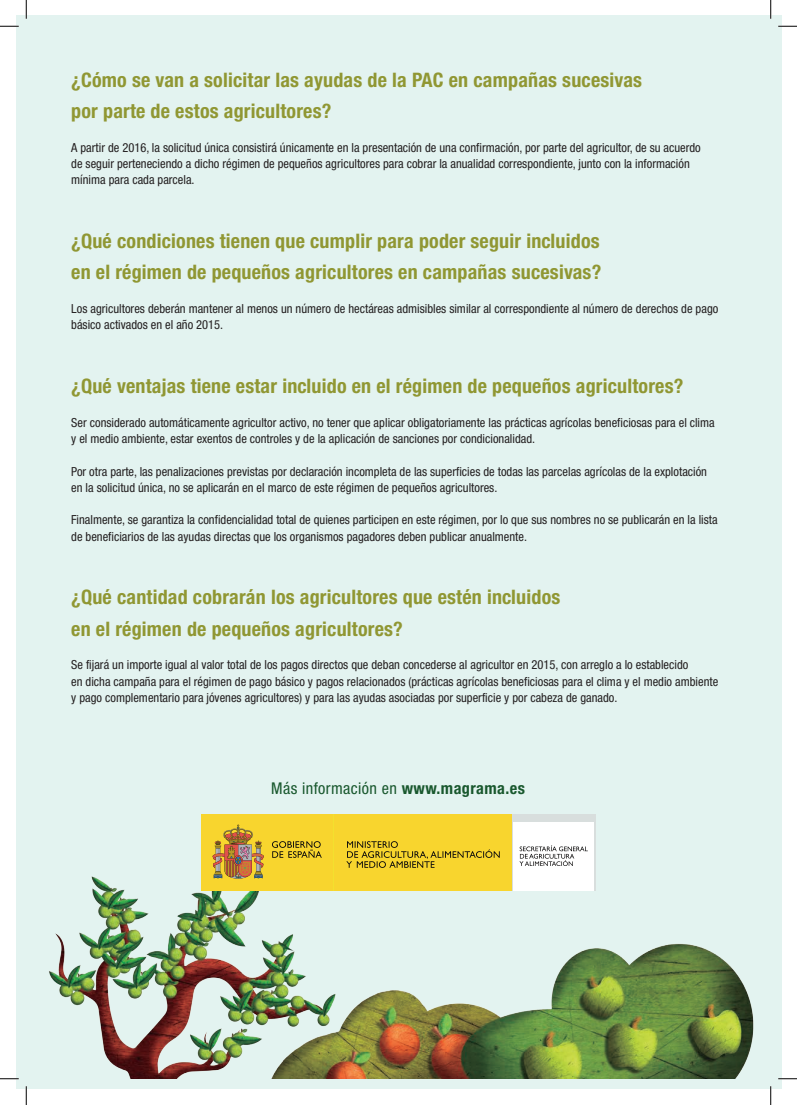
<style>
.page{position:relative;width:797px;height:1105px;background:#fff}
.page>*{position:absolute;margin:0;border:0;box-sizing:border-box;transform-origin:0 0}
.RESPUESTA{font:700 condensed 20px/31.2px "Helvetica Neue";letter-spacing:.01em;color:#909733}
.BODY{font:condensed 16.25px "Helvetica Neue";letter-spacing:.025em;color:#19582e}
.RESPUESTA-2{font:condensed 12.5px/16.2px "Helvetica Neue";color:#231f20}
.s1{font-weight:700}
</style>
<div class="page">
<div style="left:16px;top:16px;width:765px;height:1073px;background:#e3f3f0"></div>
<img style="left:49px;top:850px;width:705px;height:229px">
<div style="left:330px;top:814px;width:6px;height:77px;background:#f3e02e"></div>
<div style="left:334px;top:814px;width:178px;height:77px;background:#f8d52e"></div>
<svg style="left:346px;top:841px;width:154px;height:27px"></svg>
<div style="left:201px;top:814px;width:131px;height:77px;background:#f8d52e"></div>
<svg style="left:212px;top:824px;width:52px;height:55px"></svg>
<svg style="left:272px;top:841px;width:50px;height:17px"></svg>
<div style="left:512px;top:814px;width:83px;height:77px;background:#d8dedd"></div>
<div style="left:513px;top:822px;width:81px;height:68px;background:#fff"></div>
<svg style="left:519px;top:845px;width:69px;height:21px"></svg>
<svg style="left:0;top:25px;width:19px;height:2px"></svg>
<svg style="left:778px;top:25px;width:19px;height:2px"></svg>
<svg style="left:0;top:1078px;width:19px;height:1px"></svg>
<svg style="left:778px;top:1078px;width:19px;height:1px"></svg>
<svg style="left:25px;top:0;width:2px;height:19px"></svg>
<svg style="left:25px;top:1086px;width:2px;height:19px"></svg>
<svg style="left:770px;top:0;width:1px;height:19px"></svg>
<svg style="left:770px;top:1086px;width:1px;height:19px"></svg>
<p class="RESPUESTA" style="left:71px;top:64px;width:572px">¿Cómo se van a solicitar las ayudas de la PAC en campañas sucesivas por parte de estos agricultores?</p>
<p class="RESPUESTA-2" style="left:71px;top:139px;width:631px">A partir de 2016, la solicitud única consistirá únicamente en la presentación de una confirmación, por parte del agricultor, de su acuerdo de seguir perteneciendo a dicho régimen de pequeños agricultores para cobrar la anualidad correspondiente, junto con la información mínima para cada parcela.</p>
<p class="RESPUESTA" style="left:71px;top:225px;width:531px">¿Qué condiciones tienen que cumplir para poder seguir incluidos en el régimen de pequeños agricultores en campañas sucesivas?</p>
<p class="RESPUESTA-2" style="left:71px;top:300px;width:648px">Los agricultores deberán mantener al menos un número de hectáreas admisibles similar al correspondiente al número de derechos de pago básico activados en el año 2015.</p>
<p class="RESPUESTA" style="left:71px;top:370px;width:613px">¿Qué ventajas tiene estar incluido en el régimen de pequeños agricultores?</p>
<p class="RESPUESTA-2" style="left:71px;top:414px;width:645px">Ser considerado automáticamente agricultor activo, no tener que aplicar obligatoriamente las prácticas agrícolas beneficiosas para el clima y el medio ambiente, estar exentos de controles y de la aplicación de sanciones por condicionalidad.</p>
<p class="RESPUESTA-2" style="left:71px;top:463px;width:637px">Por otra parte, las penalizaciones previstas por declaración incompleta de las superficies de todas las parcelas agrícolas de la explotación en la solicitud única, no se aplicarán en el marco de este régimen de pequeños agricultores.</p>
<p class="RESPUESTA-2" style="left:71px;top:512px;width:648px">Finalmente, se garantiza la confidencialidad total de quienes participen en este régimen, por lo que sus nombres no se publicarán en la lista de beneficiarios de las ayudas directas que los organismos pagadores deben publicar anualmente.</p>
<p class="RESPUESTA" style="left:71px;top:581px;width:490px">¿Qué cantidad cobrarán los agricultores que estén incluidos en el régimen de pequeños agricultores?</p>
<p class="RESPUESTA-2" style="left:71px;top:657px;width:648px">Se fijará un importe igual al valor total de los pagos directos que deban concederse al agricultor en 2015, con arreglo a lo establecido<br>en dicha campaña para el régimen de pago básico y pagos relacionados (prácticas agrícolas beneficiosas para el clima y el medio ambiente y pago complementario para jóvenes agricultores) y para las ayudas asociadas por superficie y por cabeza de ganado.</p>
<p class="BODY" style="left:271px;top:778px;width:255px">Más información en <span class="s1">www.magrama.es</span></p>
</div>
